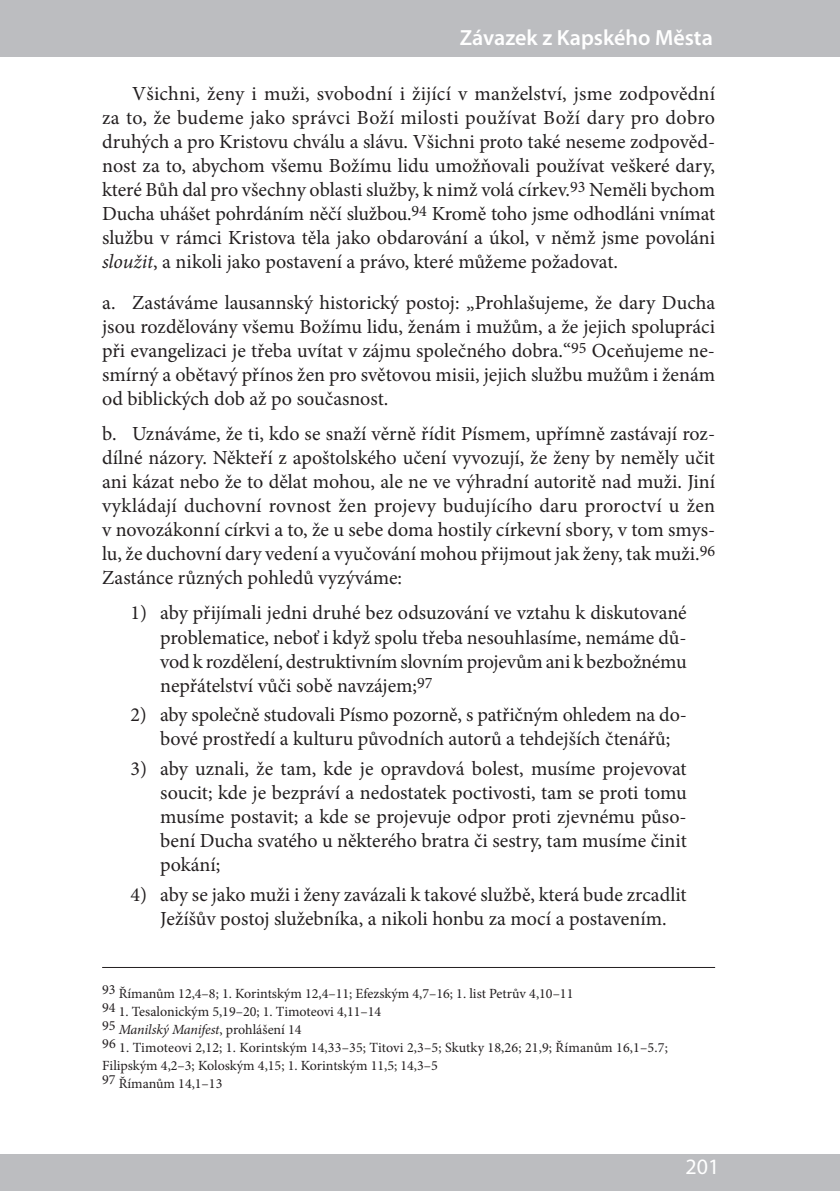
<style>
.page{position:relative;width:840px;height:1191px;background:#fff}
.page>*{position:absolute;margin:0;border:0;box-sizing:border-box;transform-origin:0 0}
.t1{font:600 22px "Myriad Pro";color:#fff}
.t2{font:22px "Myriad Pro";color:#fff}
.t3{font:20px/24px "Minion Pro";letter-spacing:-.005em;color:#231f20;text-align:justify}
.t4{font:14px/18px "Minion Pro";color:#231f20}
.s1{font-style:italic}
</style>
<div class="page">
<hr style="left:102px;top:967px;width:612px;height:1px;background:#231f20">
<div style="left:0;top:0;width:839px;height:57px;background:#bcbdc0"></div>
<div style="left:0;top:1154px;width:839px;height:37px;background:#bcbdc0"></div>
<p class="t1" style="left:459px;top:23px;width:254px">Závazek z Kapského Města</p>
<p class="t3" style="left:102px;top:81px;width:614px;text-indent:30px">Všichni, ženy i muži, svobodní i žijící v manželství, jsme zodpovědní za to, že budeme jako správci Boží milosti používat Boží dary pro dobro druhých a pro Kristovu chválu a slávu. Všichni proto také neseme zodpověd&shy;nost za to, abychom všemu Božímu lidu umožňovali používat veškeré dary, které Bůh dal pro všechny oblasti služby, k nimž volá církev.<sup>93</sup> Neměli bychom Ducha uhášet pohrdáním něčí službou.<sup>94</sup> Kromě toho jsme odhodláni vnímat službu v rámci Kristova těla jako obdarování a úkol, v němž jsme povoláni <span class="s1">sloužit</span>, a nikoli jako postavení a právo, které můžeme požadovat.</p>
<p class="t3" style="left:102px;top:290px;width:614px">a. Zastáváme lausannský historický postoj: „Prohlašujeme, že dary Ducha jsou rozdělovány všemu Božímu lidu, ženám i mužům, a že jejich spolupráci při evangelizaci je třeba uvítat v zájmu společného dobra.“<sup>95</sup> Oceňujeme ne&shy;smírný a obětavý přínos žen pro světovou misii, jejich službu mužům i ženám od biblických dob až po současnost.</p>
<p class="t3" style="left:102px;top:422px;width:614px">b. Uznáváme, že ti, kdo se snaží věrně řídit Písmem, upřímně zastávají roz&shy;dílné názory. Někteří z apoštolského učení vyvozují, že ženy by neměly učit ani kázat nebo že to dělat mohou, ale ne ve výhradní autoritě nad muži. Jiní vykládají duchovní rovnost žen projevy budujícího daru proroctví u žen v novozákonní církvi a to, že u sebe doma hostily církevní sbory, v tom smys&shy;lu, že duchovní dary vedení a vyučování mohou přijmout jak ženy, tak muži.<sup>96<br></sup>Zastánce různých pohledů vyzýváme:</p>
<p class="t3" style="left:160px;top:601px;width:527px;text-indent:-30px">1) aby přijímali jedni druhé bez odsuzování ve vztahu k diskutované problematice, neboť i když spolu třeba nesouhlasíme, nemáme dů&shy;vod k rozdělení, destruktivním slovním projevům ani k bezbožnému nepřátelství vůči sobě navzájem;<sup>97</sup></p>
<p class="t3" style="left:160px;top:703px;width:527px;text-indent:-30px">2) aby společně studovali Písmo pozorně, s patřičným ohledem na do&shy;bové prostředí a kulturu původních autorů a tehdejších čtenářů;</p>
<p class="t3" style="left:160px;top:756px;width:527px;text-indent:-30px">3) aby uznali, že tam, kde je opravdová bolest, musíme projevovat soucit; kde je bezpráví a nedostatek poctivosti, tam se proti tomu musíme postavit; a kde se projevuje odpor proti zjevnému půso&shy;bení Ducha svatého u některého bratra či sestry, tam musíme činit pokání;</p>
<p class="t3" style="left:130px;top:882px;width:557px;text-align:center">4) aby se jako muži i ženy zavázali k takové službě, která bude zrcadlit<br>Ježíšův postoj služebníka, a nikoli honbu za mocí a postavením.</p>
<p class="t4" style="left:102px;top:984px;width:567px">93 Římanům 12,4–8; 1. Korintským 12,4–11; Efezským 4,7–16; 1. list Petrův 4,10–11<br>94 1. Tesalonickým 5,19–20; 1. Timoteovi 4,11–14<br>95 <span class="s1">Manilský Manifest</span>, prohlášení 14<br>96 1. Timoteovi 2,12; 1. Korintským 14,33–35; Titovi 2,3–5; Skutky 18,26; 21,9; Římanům 16,1–5.7; Filipským 4,2–3; Koloským 4,15; 1. Korintským 11,5; 14,3–5<br>97 Římanům 14,1–13</p>
<p class="t2" style="left:685px;top:1152px;width:35px">201</p>
</div>
